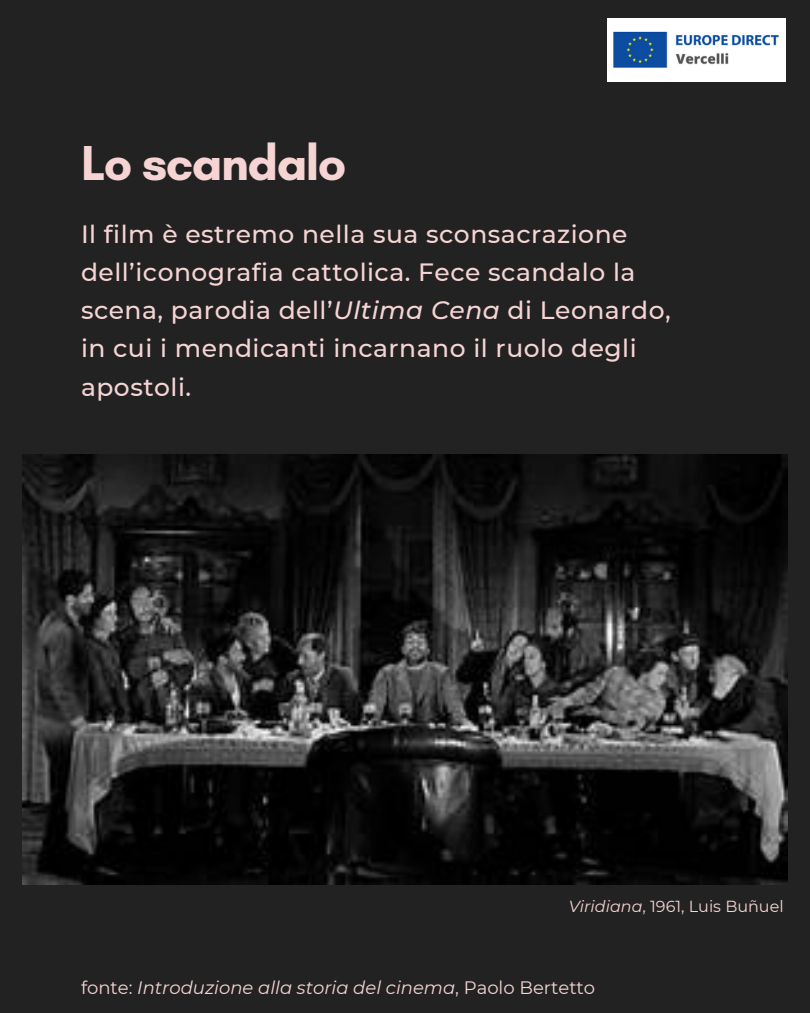
<style>
.page{position:relative;width:810px;height:1013px;background:#fff}
.page>*{position:absolute;margin:0;border:0;box-sizing:border-box;transform-origin:0 0}
.t1{font:700 50px "Glacial Indifference";letter-spacing:-.03em;color:#f6d4d4}
.t2{font:500 25px/38.2px "Montserrat";letter-spacing:.02em;color:#f6d4d4}
.t3{font:italic 18px "Montserrat";color:#f6d4d4}
.t4{font:16px "Montserrat";color:#f6d4d4}
.s1{font-style:italic}
.s2{font-style:normal}
</style>
<div class="page">
<div style="left:0;top:0;width:810px;height:1012px;background:#222"></div>
<img style="left:608px;top:18px;width:178px;height:63px">
<img style="left:22px;top:454px;width:766px;height:430px">
<p class="t1" style="left:81px;top:133px;width:267px">Lo scandalo</p>
<h3 class="t2" style="left:81px;top:214px;width:591px">Il film è estremo nella sua sconsacrazione dell’iconografia cattolica. Fece scandalo la scena, parodia dell’<span class="s1">Ultima Cena</span> di Leonardo, in cui i mendicanti incarnano il ruolo degli apostoli.</h3>
<h1 class="t4" style="left:569px;top:896px;width:216px"><span class="s1">Viridiana</span>, 1961, Luis Buñuel</h1>
<p class="t3" style="left:81px;top:976px;width:516px"><span class="s2">fonte:</span> Introduzione alla storia del cinema<span class="s2">, Paolo Bertetto</span></p>
</div>
